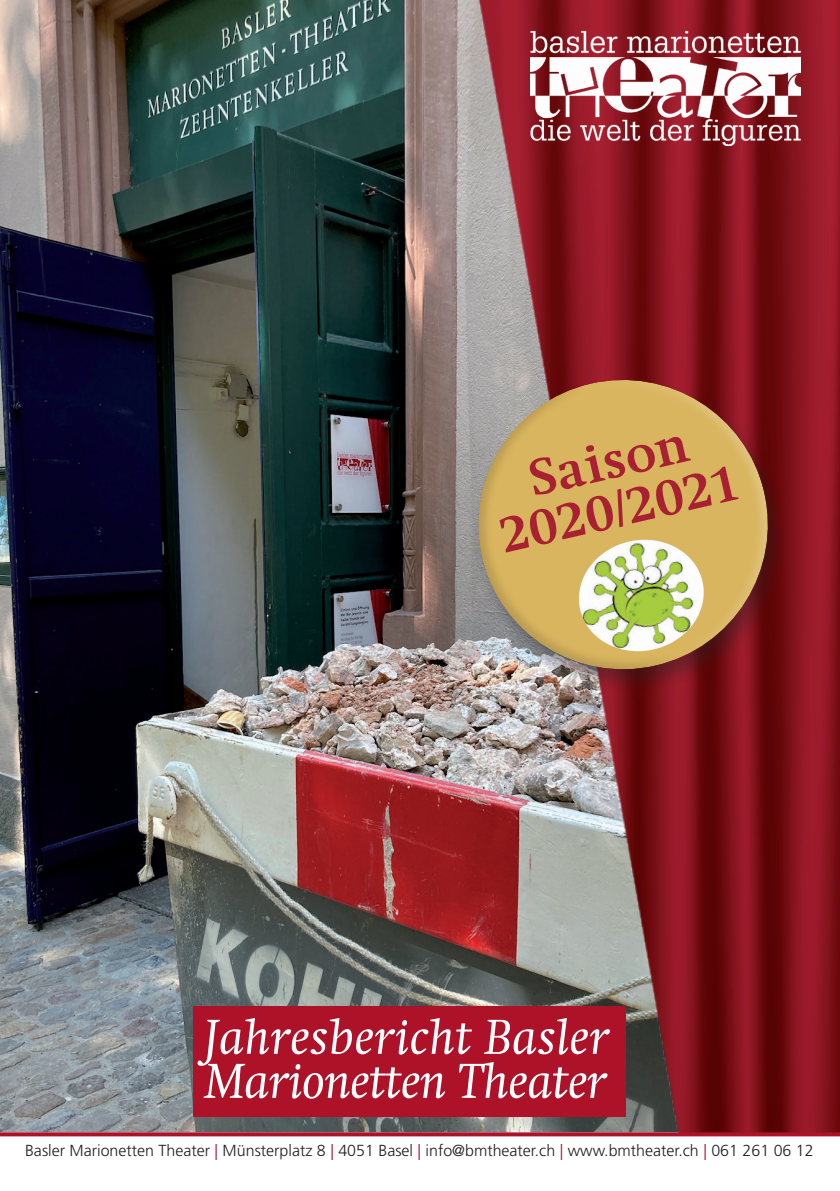
<style>
.page{position:relative;width:840px;height:1191px;background:#fff}
.page>*{position:absolute;margin:0;border:0;box-sizing:border-box;transform-origin:0 0}
.t1{font:700 52.4px/48.4px "Swift Com";color:#a82132;text-align:center}
.t2{font:italic 50px/44px "Swift Com";color:#fff}
.t3{font:300 16px "Frutiger LT Std";color:#231f20}
.s1{color:#ae1229}
</style>
<div class="page">
<img style="left:0;top:0;width:422px;height:1132px">
<img style="left:422px;top:0;width:417px;height:1132px">
<img style="left:530px;top:29px;width:270px;height:116px">
<svg style="left:464px;top:366px;width:317px;height:317px"></svg>
<svg style="left:580px;top:346px;width:218px;height:323px"></svg>
<svg style="left:438px;top:372px;width:247px;height:330px;fill:#d7b55f"></svg>
<svg style="left:0;top:1132px;width:839px;height:5px"></svg>
<div style="left:193px;top:1006px;width:432px;height:111px;background:#ae1229"></div>
<img style="left:573px;top:540px;width:135px;height:116px">
<h1 class="t1" style="left:484px;top:464px;width:245px;rotate:-13deg">Saison<br>2020/2021</h1>
<h2 class="t2" style="left:204px;top:1014px;width:406px">Jahresbericht Basler<br>Marionetten Theater</h2>
<p class="t3" style="left:25px;top:1141px;width:789px">Basler Marionetten Theater <span class="s1">|</span> Münsterplatz 8 <span class="s1">|</span> 4051 Basel <span class="s1">|</span> info@bmtheater.ch <span class="s1">|</span> www.bmtheater.ch <span class="s1">|</span> 061 261 06 12</p>
</div>
